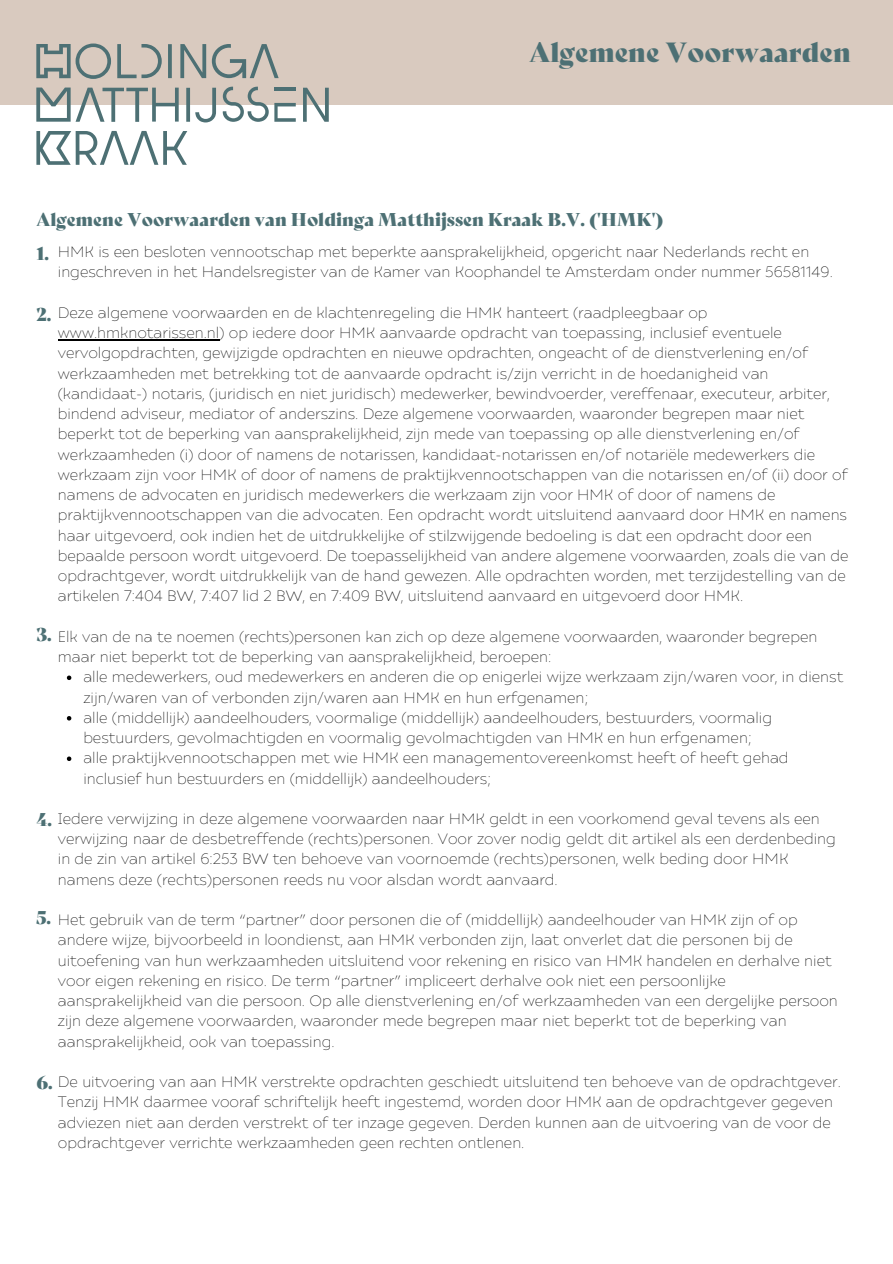
<style>
.page{position:relative;width:893px;height:1264px;background:#fff}
.page>*{position:absolute;margin:0;border:0;box-sizing:border-box;transform-origin:0 0}
.t1{font:27px "Bely Display";color:#4d7074}
.t2{font:18px "Bely Display";color:#4d7074}
.t3{font:100 15px/20.2px "Ariana Pro";color:#000}
</style>
<div class="page">
<div style="left:0;top:0;width:892px;height:104px;background:#d9cabf"></div>
<svg style="left:212px;top:44px;width:66px;height:34px"></svg>
<svg style="left:36px;top:43px;width:170px;height:36px"></svg>
<svg style="left:36px;top:131px;width:151px;height:34px"></svg>
<svg style="left:36px;top:87px;width:293px;height:35px"></svg>
<svg style="left:67px;top:675px;width:4px;height:5px"></svg>
<svg style="left:67px;top:716px;width:4px;height:4px"></svg>
<svg style="left:67px;top:756px;width:4px;height:5px"></svg>
<hr style="left:58px;top:339px;width:161px;height:1px;background:#000">
<h1 class="t1" style="left:529px;top:30px;width:323px">Algemene Voorwaarden</h1>
<p class="t2" style="left:36px;top:205px;width:628px">Algemene Voorwaarden van Holdinga Matthijssen Kraak B.V. ('HMK')</p>
<p class="t3" style="left:58px;top:241px;width:776px">HMK is een besloten vennootschap met beperkte aansprakelijkheid, opgericht naar Nederlands recht en ingeschreven in het Handelsregister van de Kamer van Koophandel te Amsterdam onder nummer 56581149.</p>
<p class="t3" style="left:58px;top:301px;width:792px">Deze algemene voorwaarden en de klachtenregeling die HMK hanteert (raadpleegbaar op www.hmknotarissen.nl) op iedere door HMK aanvaarde opdracht van toepassing, inclusief eventuele vervolgopdrachten, gewijzigde opdrachten en nieuwe opdrachten, ongeacht of de dienstverlening en/of werkzaamheden met betrekking tot de aanvaarde opdracht is/zijn verricht in de hoedanigheid van (kandidaat-) notaris, (juridisch en niet juridisch) medewerker, bewindvoerder, vereffenaar, executeur, arbiter, bindend adviseur, mediator of anderszins. Deze algemene voorwaarden, waaronder begrepen maar niet beperkt tot de beperking van aansprakelijkheid, zijn mede van toepassing op alle dienstverlening en/of werkzaamheden (i) door of namens de notarissen, kandidaat-notarissen en/of notariële medewerkers die werkzaam zijn voor HMK of door of namens de praktijkvennootschappen van die notarissen en/of (ii) door of namens de advocaten en juridisch medewerkers die werkzaam zijn voor HMK of door of namens de praktijkvennootschappen van die advocaten. Een opdracht wordt uitsluitend aanvaard door HMK en namens haar uitgevoerd, ook indien het de uitdrukkelijke of stilzwijgende bedoeling is dat een opdracht door een bepaalde persoon wordt uitgevoerd. De toepasselijkheid van andere algemene voorwaarden, zoals die van de opdrachtgever, wordt uitdrukkelijk van de hand gewezen. Alle opdrachten worden, met terzijdestelling van de artikelen 7:404 BW, 7:407 lid 2 BW, en 7:409 BW, uitsluitend aanvaard en uitgevoerd door HMK.</p>
<p class="t3" style="left:58px;top:625px;width:761px">Elk van de na te noemen (rechts)personen kan zich op deze algemene voorwaarden, waaronder begrepen maar niet beperkt tot de beperking van aansprakelijkheid, beroepen:</p>
<p class="t2" style="left:36px;top:239px;width:14px">1.</p>
<p class="t2" style="left:36px;top:300px;width:16px">2.</p>
<p class="t2" style="left:36px;top:620px;width:17px">3.</p>
<p class="t3" style="left:83px;top:666px;width:761px">alle medewerkers, oud medewerkers en anderen die op enigerlei wijze werkzaam zijn/waren voor, in dienst zijn/waren van of verbonden zijn/waren aan HMK en hun erfgenamen;<br>alle (middellijk) aandeelhouders, voormalige (middellijk) aandeelhouders, bestuurders, voormalig bestuurders, gevolmachtigden en voormalig gevolmachtigden van HMK en hun erfgenamen;<br>alle praktijkvennootschappen met wie HMK een managementovereenkomst heeft of heeft gehad inclusief hun bestuurders en (middellijk) aandeelhouders;</p>
<p class="t2" style="left:36px;top:804px;width:17px">4.</p>
<p class="t3" style="left:58px;top:807px;width:779px">Iedere verwijzing in deze algemene voorwaarden naar HMK geldt in een voorkomend geval tevens als een verwijzing naar de desbetreffende (rechts)personen. Voor zover nodig geldt dit artikel als een derdenbeding in de zin van artikel 6:253 BW ten behoeve van voornoemde (rechts)personen, welk beding door HMK namens deze (rechts)personen reeds nu voor alsdan wordt aanvaard.</p>
<p class="t3" style="left:58px;top:908px;width:781px">Het gebruik van de term “partner” door personen die of (middellijk) aandeelhouder van HMK zijn of op andere wijze, bijvoorbeeld in loondienst, aan HMK verbonden zijn, laat onverlet dat die personen bij de uitoefening van hun werkzaamheden uitsluitend voor rekening en risico van HMK handelen en derhalve niet voor eigen rekening en risico. De term “partner” impliceert derhalve ook niet een persoonlijke aansprakelijkheid van die persoon. Op alle dienstverlening en/of werkzaamheden van een dergelijke persoon zijn deze algemene voorwaarden, waaronder mede begrepen maar niet beperkt tot de beperking van aansprakelijkheid, ook van toepassing.</p>
<p class="t3" style="left:58px;top:1070px;width:784px">De uitvoering van aan HMK verstrekte opdrachten geschiedt uitsluitend ten behoeve van de opdrachtgever.<br>Tenzij HMK daarmee vooraf schriftelijk heeft ingestemd, worden door HMK aan de opdrachtgever gegeven adviezen niet aan derden verstrekt of ter inzage gegeven. Derden kunnen aan de uitvoering van de voor de opdrachtgever verrichte werkzaamheden geen rechten ontlenen.</p>
<p class="t2" style="left:36px;top:903px;width:16px">5.</p>
<p class="t2" style="left:36px;top:1067px;width:18px">6.</p>
</div>
